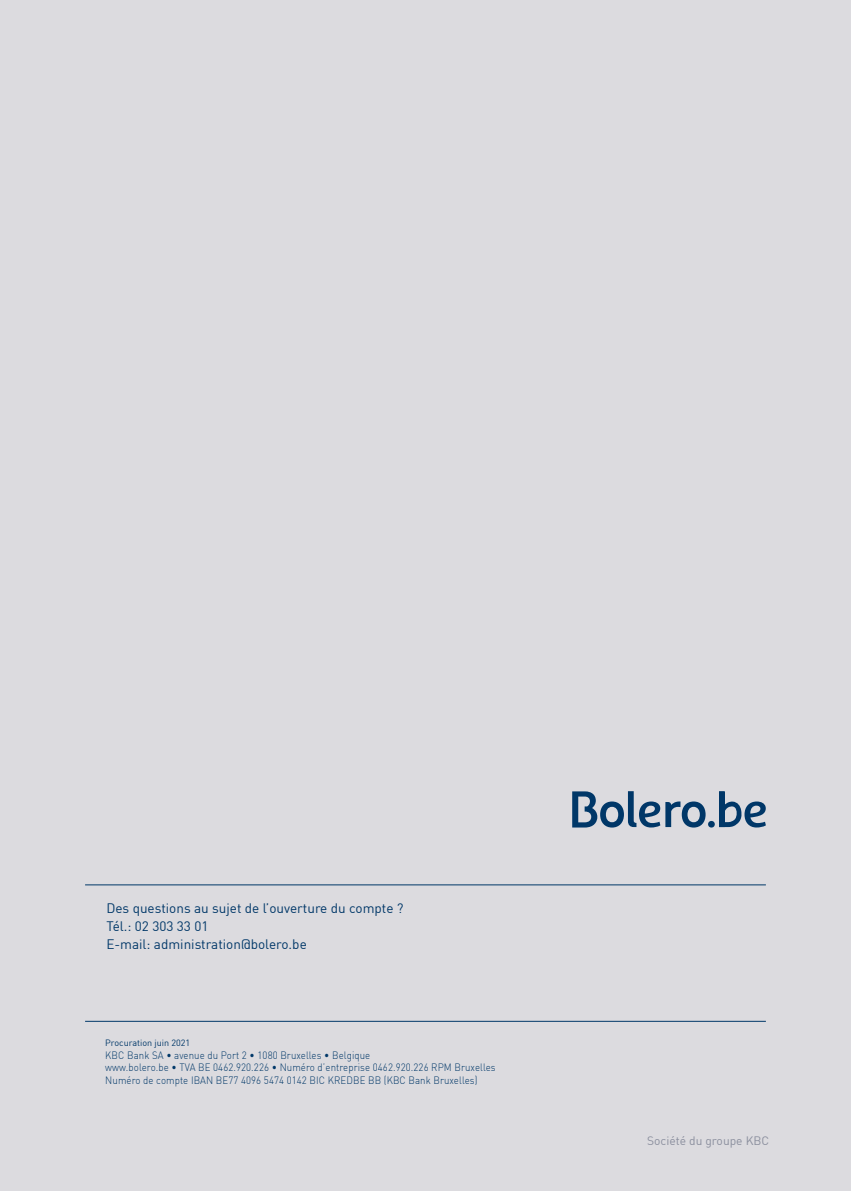
<style>
.page{position:relative;width:851px;height:1191px;background:#fff}
.page>*{position:absolute;margin:0;border:0;box-sizing:border-box;transform-origin:0 0}
.t1{font:13.5px/18px "DIN Offc";color:#003768}
.t2{font:12px "DIN Offc";color:#8b8f9e}
.t3{font:300 10.5px/12.6px "DIN Offc";letter-spacing:.01em;color:#003768;scale:.92 1}
.t4{font:9px "DIN Offc";color:#003768}
</style>
<div class="page">
<div style="left:0;top:0;width:850px;height:1191px;background:#dcdbdf"></div>
<hr style="left:85px;top:1021px;width:680px;height:1px;background:#003768">
<hr style="left:85px;top:884px;width:680px;height:1px;background:#003768">
<svg style="left:572px;top:791px;width:193px;height:36px"></svg>
<p class="t1" style="left:106px;top:899px;width:299px">Des questions au sujet de l’ouverture du compte ?<br>Tél.: 02 303 33 01<br>E-mail: administration@bolero.be</p>
<p class="t4" style="left:105px;top:1037px;width:86px">Procuration juin 2021</p>
<p class="t3" style="left:105px;top:1048px;width:426px">KBC Bank SA • avenue du Port 2 • 1080 Bruxelles • Belgique<br>www.bolero.be • TVA BE 0462.920.226 • Numéro d’entreprise 0462.920.226 RPM Bruxelles<br>Numéro de compte IBAN BE77 4096 5474 0142 BIC KREDBE BB (KBC Bank Bruxelles)</p>
<p class="t2" style="left:647px;top:1133px;width:123px">Société du groupe KBC</p>
</div>
